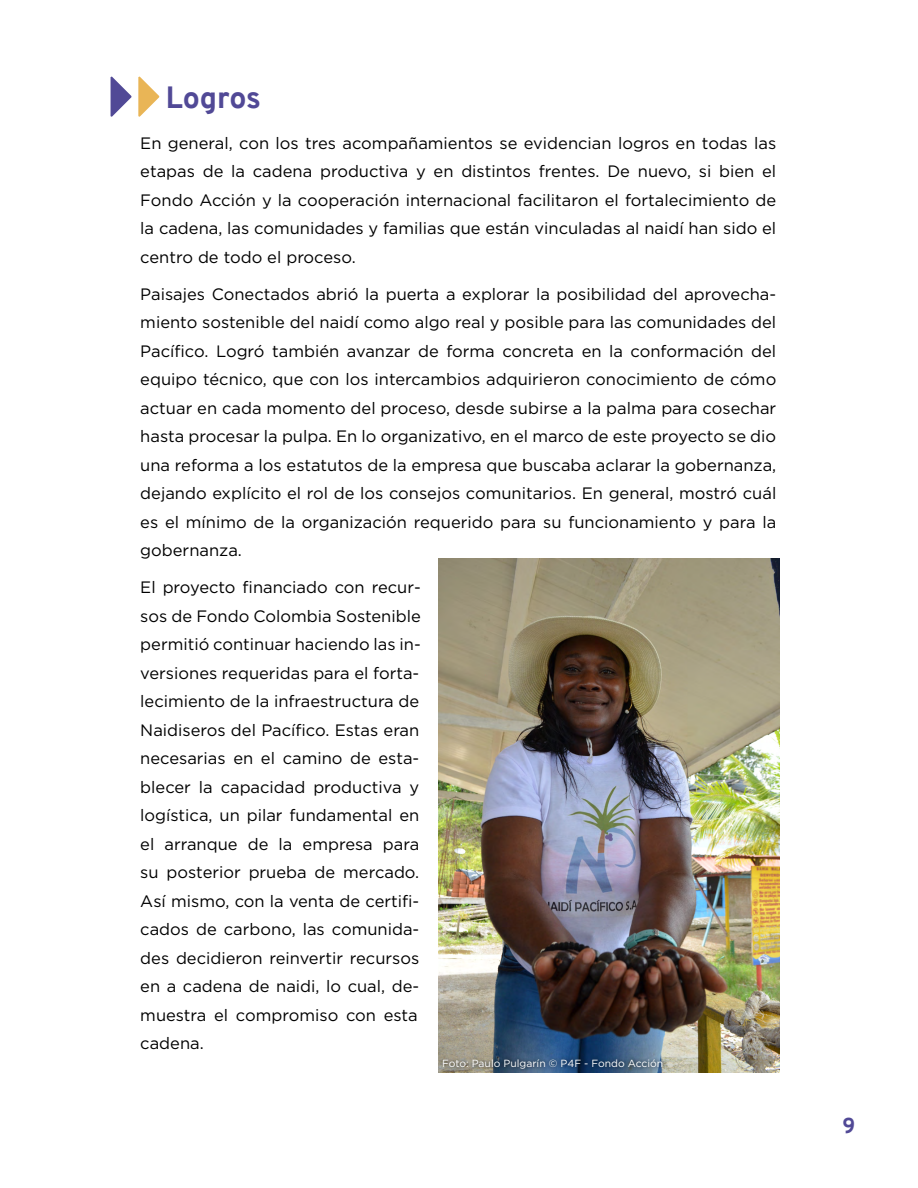
<style>
.page{position:relative;width:918px;height:1188px;background:#fff}
.page>*{position:absolute;margin:0;border:0;box-sizing:border-box;transform-origin:0 0}
.t1{font:800 30px "Overpass";color:#514996}
.t2{font:800 21px "Overpass";color:#514996}
.t3{font:16.5px/28.5px "Gotham";color:#000;text-align:justify}
.t4{font:10.35px "Gotham";color:#fff}
</style>
<div class="page">
<svg style="left:111px;top:77px;width:20px;height:40px"></svg>
<svg style="left:138px;top:77px;width:21px;height:40px"></svg>
<img style="left:439px;top:559px;width:340px;height:513px">
<div style="left:439px;top:1055px;width:228px;height:18px;background:#000;opacity:.75"></div>
<h1 class="t1" style="left:166px;top:76px;width:97px">Logros</h1>
<p class="t3" style="left:140px;top:128px;width:638px">En general, con los tres acompañamientos se evidencian logros en todas las etapas de la cadena productiva y en distintos frentes. De nuevo, si bien el Fondo Acción y la cooperación internacional facilitaron el fortalecimiento de la cadena, las comunidades y familias que están vinculadas al naidí han sido el centro de todo el proceso.</p>
<p class="t3" style="left:140px;top:279px;width:638px">Paisajes Conectados abrió la puerta a explorar la posibilidad del aprovecha&shy;miento sostenible del naidí como algo real y posible para las comunidades del Pacífico. Logró también avanzar de forma concreta en la conformación del equipo técnico, que con los intercambios adquirieron conocimiento de cómo actuar en cada momento del proceso, desde subirse a la palma para cosechar hasta procesar la pulpa. En lo organizativo, en el marco de este proyecto se dio una reforma a los estatutos de la empresa que buscaba aclarar la gobernanza, dejando explícito el rol de los consejos comunitarios. En general, mostró cuál es el mínimo de la organización requerido para su funcionamiento y para la gobernanza.</p>
<p class="t3" style="left:140px;top:573px;width:282px;text-align:left">El proyecto financiado con recur&shy;sos de Fondo Colombia Sostenible permitió continuar haciendo las in&shy;versiones requeridas para el forta&shy;lecimiento de la infraestructura de<br>Naidiseros del Pacífico. Estas eran necesarias en el camino de esta&shy;blecer la capacidad productiva y logística, un pilar fundamental en el arranque de la empresa para su posterior prueba de mercado.<br>Así mismo, con la venta de certifi&shy;cados de carbono, las comunida&shy;des decidieron reinvertir recursos en a cadena de naidi, lo cual, de&shy;muestra el compromiso con esta cadena.</p>
<p class="t4" style="left:442px;top:1056px;width:223px">Foto: Paulo Pulgarín © P4F - Fondo Acción</p>
<p class="t2" style="left:842px;top:1110px;width:14px">9</p>
</div>
